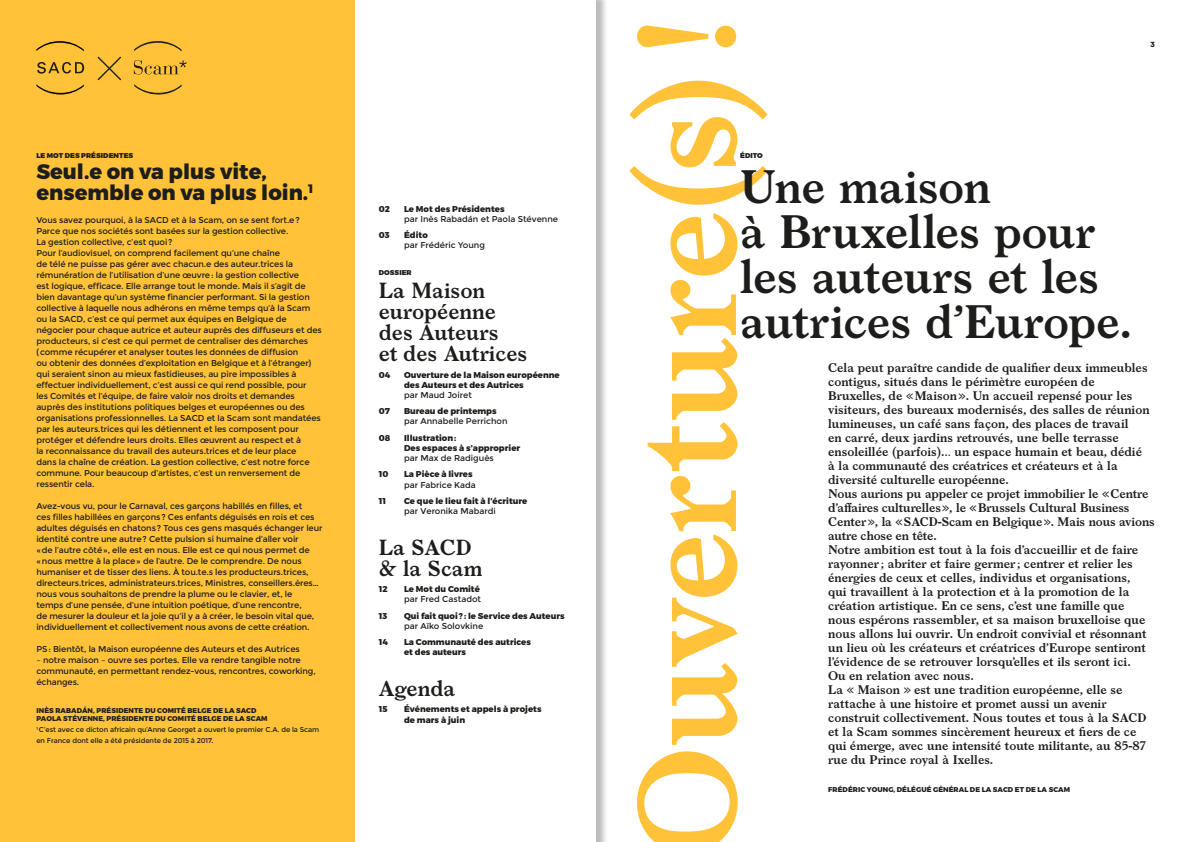
<style>
.page{position:relative;width:1191px;height:842px;background:#fff}
.page>*{position:absolute;margin:0;border:0;box-sizing:border-box;transform-origin:0 0}
.t1{font:600 133.6px "Larish Neue";letter-spacing:-.01em;color:#ffc239}
.t2{font:600 45px/45px "Larish Neue";letter-spacing:-.015em;color:#1d1d1b}
.t3{font:600 21px/21px "Larish Neue";color:#1d1d1b}
.t4{font:800 21px/21px "Montserrat";color:#1d1d1b}
.t5{font:600 12px/14px "Larish Neue";color:#1d1d1b}
.t6{font:8.5px/11px "Montserrat";letter-spacing:-.01em;color:#1d1d1b}
.t7{font:800 8.5px/10.2px "Montserrat";color:#1d1d1b}
.t8{font:900 8px "Circular Pro";color:#1d1d1b}
.t9{font:800 7px/8.4px "Montserrat";letter-spacing:.01em;color:#1d1d1b}
.t10{font:7px/11px "Montserrat";letter-spacing:-.01em;color:#1d1d1b}
.t11{font:900 7px "Montserrat";letter-spacing:.01em;color:#1d1d1b}
</style>
<div class="page">
<div style="left:0;top:0;width:608px;height:842px;background:#1d1d1b;opacity:.3"></div>
<div style="left:0;top:0;width:595px;height:842px;background:#fff"></div>
<div style="left:0;top:0;width:355px;height:842px;background:#ffc239"></div>
<svg style="left:97px;top:56px;width:25px;height:25px"></svg>
<svg style="left:134px;top:84px;width:48px;height:11px"></svg>
<svg style="left:134px;top:41px;width:48px;height:10px"></svg>
<svg style="left:134px;top:60px;width:53px;height:15px"></svg>
<svg style="left:36px;top:41px;width:48px;height:10px"></svg>
<svg style="left:36px;top:84px;width:48px;height:10px"></svg>
<svg style="left:37px;top:62px;width:47px;height:12px"></svg>
<p class="t11" style="left:36px;top:151px;width:98px">LE MOT DES PRÉSIDENTES</p>
<h3 class="t4" style="left:36px;top:162px;width:278px">Seul.e on va plus vite, ensemble on va plus loin.<sup>1</sup></h3>
<p class="t6" style="left:36px;top:214px;width:287px">Vous savez pourquoi, à la SACD et à la Scam, on se sent fort.e?<br>Parce que nos sociétés sont basées sur la gestion collective.<br>La gestion collective, c’est quoi?<br>Pour l’audiovisuel, on comprend facilement qu’une chaîne<br>de télé ne puisse pas gérer avec chacun.e des auteur.trices la rémunération de l’utilisation d’une œuvre: la gestion collective<br>est logique, efficace. Elle arrange tout le monde. Mais il s’agit de bien davantage qu’un système financier performant. Si la gestion collective à laquelle nous adhérons en même temps qu’à la Scam ou la SACD, c’est ce qui permet aux équipes en Belgique de négocier pour chaque autrice et auteur auprès des diffuseurs et des producteurs, si c’est ce qui permet de centraliser des démarches (comme récupérer et analyser toutes les données de diffusion<br>ou obtenir des données d’exploitation en Belgique et à l’étranger) qui seraient sinon au mieux fastidieuses, au pire impossibles à effectuer individuellement, c’est aussi ce qui rend possible, pour<br>les Comités et l’équipe, de faire valoir nos droits et demandes auprès des institutions politiques belges et européennes ou des organisations professionnelles. La SACD et la Scam sont mandatées par les auteurs.trices qui les détiennent et les composent pour protéger et défendre leurs droits. Elles œuvrent au respect et à<br>la reconnaissance du travail des auteurs.trices et de leur place<br>dans la chaîne de création. La gestion collective, c’est notre force commune. Pour beaucoup d’artistes, c’est un renversement de ressentir cela.</p>
<p class="t6" style="left:36px;top:500px;width:288px">Avez-vous vu, pour le Carnaval, ces garçons habillés en filles, et<br>ces filles habillées en garçons? Ces enfants déguisés en rois et ces adultes déguisés en chatons? Tous ces gens masqués échanger leur identité contre une autre? Cette pulsion si humaine d’aller voir<br>«de l’autre côté», elle est en nous. Elle est ce qui nous permet de «nous mettre à la place» de l’autre. De le comprendre. De nous humaniser et de tisser des liens. À tou.te.s les producteurs.trices, directeurs.trices, administrateurs.trices, Ministres, conseillers.ères… nous vous souhaitons de prendre la plume ou le clavier, et, le<br>temps d’une pensée, d’une intuition poétique, d’une rencontre,<br>de mesurer la douleur et la joie qu’il y a à créer, le besoin vital que, individuellement et collectivement nous avons de cette création.</p>
<p class="t6" style="left:36px;top:643px;width:265px">PS: Bientôt, la Maison européenne des Auteurs et des Autrices</p>
<p class="t6" style="left:36px;top:654px;width:281px">– notre maison – ouvre ses portes. Elle va rendre tangible notre communauté, en permettant rendez-vous, rencontres, coworking, échanges.</p>
<p class="t9" style="left:36px;top:706px;width:233px">INÈS RABADÁN, PRÉSIDENTE DU COMITÉ BELGE DE LA SACD<br>PAOLA STÉVENNE, PRÉSIDENTE DU COMITÉ BELGE DE LA SCAM</p>
<p class="t10" style="left:36px;top:724px;width:284px"><sup>1</sup> C’est avec ce dicton africain qu’Anne Georget a ouvert le premier C.A. de la Scam en France dont elle a été présidente de 2015 à 2017.</p>
<p class="t7" style="left:379px;top:204px;width:13px">02</p>
<p class="t7" style="left:404px;top:204px;width:102px">Le Mot des Présidentes</p>
<p class="t6" style="left:404px;top:214px;width:156px">par Inès Rabadán et Paola Stévenne</p>
<p class="t7" style="left:379px;top:230px;width:12px">03</p>
<p class="t7" style="left:404px;top:230px;width:25px">Édito</p>
<p class="t6" style="left:404px;top:240px;width:82px">par Frédéric Young</p>
<p class="t11" style="left:379px;top:269px;width:34px">DOSSIER</p>
<h3 class="t3" style="left:379px;top:279px;width:150px">La Maison européenne des Auteurs<br>et des Autrices</h3>
<p class="t7" style="left:379px;top:370px;width:13px">04</p>
<p class="t7" style="left:404px;top:370px;width:157px">Ouverture de la Maison européenne des Auteurs et des Autrices</p>
<p class="t6" style="left:404px;top:390px;width:69px">par Maud Joiret</p>
<p class="t7" style="left:379px;top:406px;width:13px">07</p>
<p class="t7" style="left:404px;top:406px;width:94px">Bureau de printemps</p>
<p class="t6" style="left:404px;top:416px;width:105px">par Annabelle Perrichon</p>
<p class="t7" style="left:379px;top:433px;width:13px">08</p>
<p class="t7" style="left:404px;top:433px;width:118px">Illustration:<br>Des espaces à s’approprier</p>
<p class="t6" style="left:404px;top:453px;width:91px">par Max de Radiguès</p>
<p class="t7" style="left:379px;top:469px;width:11px">10</p>
<p class="t7" style="left:404px;top:469px;width:70px">La Pièce à livres</p>
<p class="t6" style="left:404px;top:479px;width:73px">par Fabrice Kada</p>
<p class="t7" style="left:379px;top:496px;width:9px">11</p>
<p class="t7" style="left:404px;top:496px;width:125px">Ce que le lieu fait à l’écriture</p>
<p class="t6" style="left:404px;top:506px;width:93px">par Veronika Mabardi</p>
<h3 class="t3" style="left:379px;top:535px;width:105px">La SACD &amp; la Scam</h3>
<p class="t7" style="left:379px;top:584px;width:10px">12</p>
<p class="t7" style="left:404px;top:584px;width:77px">Le Mot du Comité</p>
<p class="t6" style="left:404px;top:594px;width:79px">par Fred Castadot</p>
<p class="t7" style="left:379px;top:611px;width:10px">13</p>
<p class="t7" style="left:404px;top:611px;width:162px">Qui fait quoi? : le Service des Auteurs</p>
<p class="t6" style="left:404px;top:620px;width:81px">par Aïko Solovkine</p>
<p class="t7" style="left:379px;top:637px;width:11px">14</p>
<p class="t7" style="left:404px;top:637px;width:128px">La Communauté des autrices et des auteurs</p>
<h3 class="t3" style="left:379px;top:676px;width:78px">Agenda</h3>
<p class="t7" style="left:379px;top:704px;width:10px">15</p>
<p class="t7" style="left:404px;top:704px;width:139px">Événements et appels à projets de mars à juin</p>
<h1 class="t1" style="left:584px;top:859px;width:844px;rotate:-90deg">Ouverture(s)!</h1>
<p class="t8" style="left:1150px;top:39px;width:6px">3</p>
<p class="t11" style="left:740px;top:151px;width:24px">ÉDITO</p>
<h2 class="t2" style="left:740px;top:161px;width:393px">Une maison<br>à Bruxelles pour les auteurs et les autrices d’Europe.</h2>
<p class="t5" style="left:828px;top:360px;width:328px">Cela peut paraître candide de qualifier deux immeubles contigus, situés dans le périmètre européen de Bruxelles, de «Maison». Un accueil repensé pour les visiteurs, des bureaux modernisés, des salles de réunion lumineuses, un café sans façon, des places de travail<br>en carré, deux jardins retrouvés, une belle terrasse ensoleillée (parfois)… un espace humain et beau, dédié<br>à la communauté des créatrices et créateurs et à la diversité culturelle européenne.<br>Nous aurions pu appeler ce projet immobilier le «Centre d’affaires culturelles», le «Brussels Cultural Business Center», la «SACD-Scam en Belgique». Mais nous avions autre chose en tête.<br>Notre ambition est tout à la fois d’accueillir et de faire rayonner ; abriter et faire germer ; centrer et relier les énergies de ceux et celles, individus et organisations,<br>qui travaillent à la protection et à la promotion de la création artistique. En ce sens, c’est une famille que nous espérons rassembler, et sa maison bruxelloise que nous allons lui ouvrir. Un endroit convivial et résonnant un lieu où les créateurs et créatrices d’Europe sentiront l’évidence de se retrouver lorsqu’elles et ils seront ici.<br>Ou en relation avec nous.<br>La « Maison » est une tradition européenne, elle se rattache à une histoire et promet aussi un avenir construit collectivement. Nous toutes et tous à la SACD et la Scam sommes sincèrement heureux et fiers de ce qui émerge, avec une intensité toute militante, au 85-87 rue du Prince royal à Ixelles.</p>
<p class="t9" style="left:828px;top:785px;width:243px">FRÉDÉRIC YOUNG, DÉLÉGUÉ GÉNÉRAL DE LA SACD ET DE LA SCAM</p>
</div>
